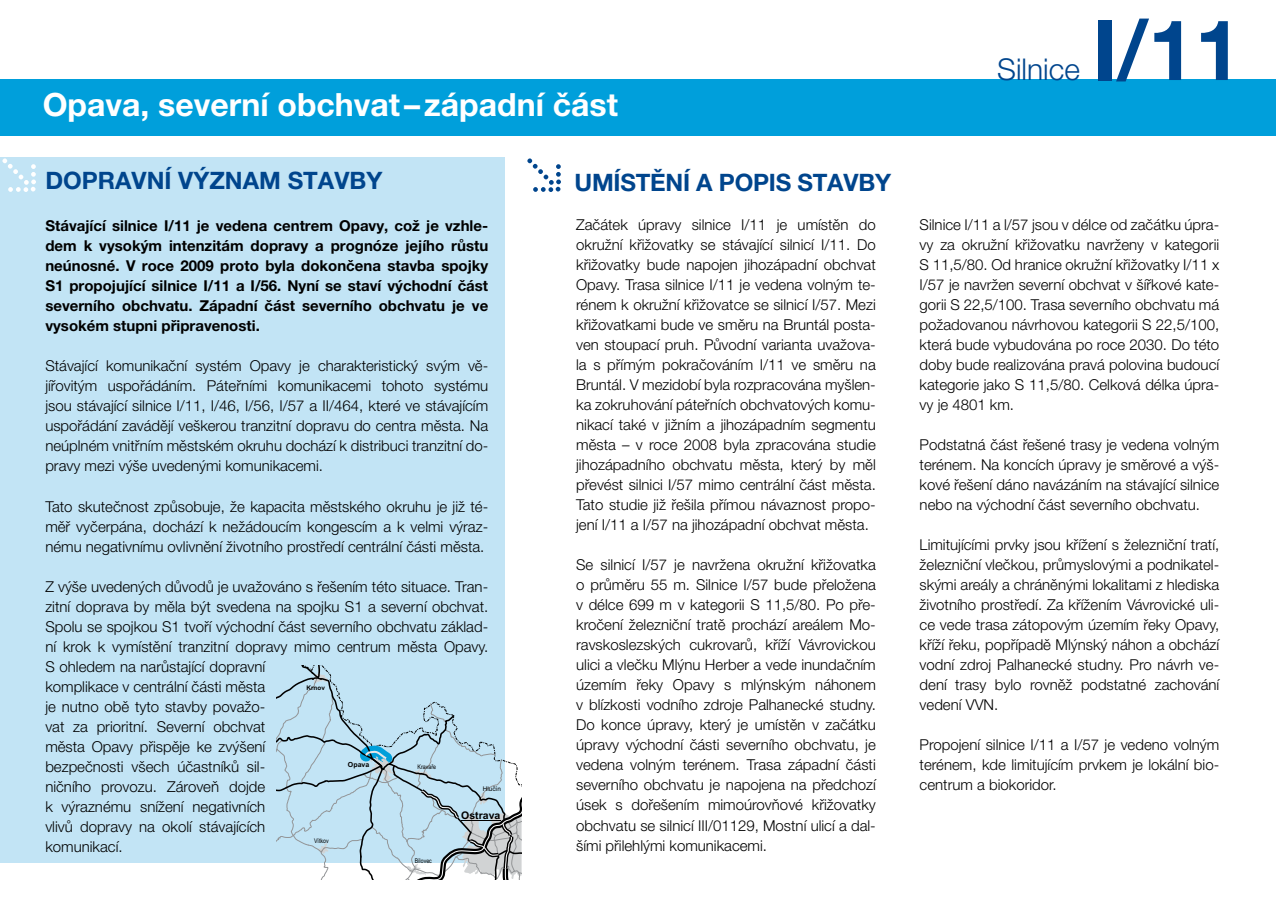
<style>
.page{position:relative;width:1276px;height:908px;background:#fff}
.page>*{position:absolute;margin:0;border:0;box-sizing:border-box;transform-origin:0 0}
.t1{font:700 84px "Helvetica Neue LT Pro";color:#00458d}
.t2{font:700 32px "Helvetica Neue LT Pro";color:#fff}
.t3{font:300 30px "Helvetica Neue LT Pro";color:#00458d}
.t4{font:700 24px "Helvetica Neue LT Pro";color:#00458d}
.t5{font:300 15px/20px "Helvetica Neue LT Pro";color:#000;text-align:justify}
.t6{font:700 15px/20px "Helvetica Neue LT Pro";color:#000;text-align:justify}
.t7{font:700 10.4px "Arial";color:#000}
.t8{font:700 7px "Arial";color:#000}
.t9{font:6.4px "Arial Narrow";color:#000}
.t10{font:6.4px "Arial";color:#000}
.t11{font:700 6.4px "Arial";color:#000}
</style>
<div class="page">
<div style="left:0;top:79px;width:1276px;height:57px;background:#009fdb"></div>
<div style="left:0;top:157px;width:504px;height:705px;background:#c2e4f5"></div>
<svg style="left:527px;top:158px;width:34px;height:34px"></svg>
<svg style="left:2px;top:158px;width:34px;height:34px"></svg>
<svg style="left:277px;top:665px;width:245px;height:214px"></svg>
<h2 class="t2" style="left:43px;top:85px;width:577px">Opava, severní obchvat–západní část</h2>
<h3 class="t4" style="left:45px;top:166px;width:338px">DOPRAVNÍ VÝZNAM STAVBY</h3>
<p class="t6" style="left:45px;top:215px;width:444px">Stávající silnice I/11 je vedena centrem Opavy, což je vzhle&shy;dem k vysokým intenzitám dopravy a prognóze jejího růstu neúnosné. V roce 2009 proto byla dokončena stavba spojky S1 propojující silnice I/11 a I/56. Nyní se staví východní část severního obchvatu. Západní část severního obchvatu je ve vysokém stupni připravenosti.</p>
<p class="t5" style="left:45px;top:355px;width:444px">Stávající komunikační systém Opavy je charakteristický svým vě&shy;jířovitým uspořádáním. Páteřními komunikacemi tohoto systému jsou stávající silnice I/11, I/46, I/56, I/57 a II/464, které ve stávajícím uspořádání zavádějí veškerou tranzitní dopravu do centra města. Na neúplném vnitřním městském okruhu dochází k distribuci tranzitní do&shy;pravy mezi výše uvedenými komunikacemi.</p>
<p class="t5" style="left:45px;top:495px;width:444px">Tato skutečnost způsobuje, že kapacita městského okruhu je již té&shy;měř vyčerpána, dochází k nežádoucím kongescím a k velmi výraz&shy;nému negativnímu ovlivnění životního prostředí centrální části města.</p>
<p class="t5" style="left:45px;top:575px;width:444px;text-align:left">Z výše uvedených důvodů je uvažováno s řešením této situace. Tran&shy;zitní doprava by měla být svedena na spojku S1 a severní obchvat.<br>Spolu se spojkou S1 tvoří východní část severního obchvatu základ&shy;ní krok k vymístění tranzitní dopravy mimo centrum města Opavy.<br>S ohledem na narůstající dopravní<br>komplikace v centrální části města<br>je nutno obě tyto stavby považo-<br>vat za prioritní. Severní obchvat<br>města Opavy přispěje ke zvýšení<br>bezpečnosti všech účastníků sil-<br>ničního provozu. Zároveň dojde<br>k výraznému snížení negativních<br>vlivů dopravy na okolí stávajících<br>komunikací.</p>
<p class="t11" style="left:306px;top:683px;width:20px">Krnov</p>
<p class="t8" style="left:348px;top:759px;width:23px">Opava</p>
<p class="t9" style="left:417px;top:761px;width:20px">Kravaře</p>
<p class="t10" style="left:483px;top:784px;width:20px">Hlučín</p>
<p class="t7" style="left:461px;top:807px;width:41px">Ostrava</p>
<p class="t9" style="left:314px;top:835px;width:16px">Vítkov</p>
<p class="t9" style="left:415px;top:856px;width:19px">Bílovec</p>
<h3 class="t4" style="left:574px;top:167px;width:318px">UMÍSTĚNÍ A POPIS STAVBY</h3>
<p class="t5" style="left:576px;top:214px;width:301px">Začátek úpravy silnice I/11 je umístěn do okružní křižovatky se stávající silnicí I/11. Do křižovatky bude napojen jihozápadní obchvat Opavy. Trasa silnice I/11 je vedena volným te&shy;rénem k okružní křižovatce se silnicí I/57. Mezi křižovatkami bude ve směru na Bruntál posta&shy;ven stoupací pruh. Původní varianta uvažova&shy;la s přímým pokračováním I/11 ve směru na Bruntál. V mezidobí byla rozpracována myšlen&shy;ka zokruhování páteřních obchvatových komu&shy;nikací také v jižním a jihozápadním segmentu města – v roce 2008 byla zpracována studie jihozápadního obchvatu města, který by měl převést silnici I/57 mimo centrální část města.<br>Tato studie již řešila přímou návaznost propo&shy;jení I/11 a I/57 na jihozápadní obchvat města.</p>
<p class="t5" style="left:576px;top:554px;width:301px">Se silnicí I/57 je navržena okružní křižovatka o průměru 55 m. Silnice I/57 bude přeložena v délce 699 m v kategorii S 11,5/80. Po pře&shy;kročení železniční tratě prochází areálem Mo&shy;ravskoslezských cukrovarů, kříží Vávrovickou ulici a vlečku Mlýnu Herber a vede inundačním územím řeky Opavy s mlýnským náhonem v blízkosti vodního zdroje Palhanecké studny.<br>Do konce úpravy, který je umístěn v začátku úpravy východní části severního obchvatu, je vedena volným terénem. Trasa západní části severního obchvatu je napojena na předchozí úsek s dořešením mimoúrovňové křižovatky obchvatu se silnicí III/01129, Mostní ulicí a dal&shy;šími přilehlými komunikacemi.</p>
<h3 class="t3" style="left:997px;top:51px;width:84px">Silnice</h3>
<h1 class="t1" style="left:1092px;top:-2px;width:151px">I/11</h1>
<p class="t5" style="left:919px;top:214px;width:301px">Silnice I/11 a l/57 jsou v délce od začátku úpra&shy;vy za okružní křižovatku navrženy v kategorii S 11,5/80. Od hranice okružní křižovatky I/11 x I/57 je navržen severní obchvat v šířkové kate&shy;gorii S 22,5/100. Trasa severního obchvatu má požadovanou návrhovou kategorii S 22,5/100, která bude vybudována po roce 2030. Do této doby bude realizována pravá polovina budoucí kategorie jako S 11,5/80. Celková délka úpra&shy;vy je 4801 km.</p>
<p class="t5" style="left:919px;top:434px;width:301px">Podstatná část řešené trasy je vedena volným terénem. Na koncích úpravy je směrové a výš&shy;kové řešení dáno navázáním na stávající silnice nebo na východní část severního obchvatu.</p>
<p class="t5" style="left:919px;top:534px;width:301px">Limitujícími prvky jsou křížení s železniční tratí, železniční vlečkou, průmyslovými a podnikatel&shy;skými areály a chráněnými lokalitami z hlediska životního prostředí. Za křížením Vávrovické uli&shy;ce vede trasa zátopovým územím řeky Opavy, kříží řeku, popřípadě Mlýnský náhon a obchází vodní zdroj Palhanecké studny. Pro návrh ve&shy;dení trasy bylo rovněž podstatné zachování vedení VVN.</p>
<p class="t5" style="left:919px;top:734px;width:301px">Propojení silnice I/11 a I/57 je vedeno volným terénem, kde limitujícím prvkem je lokální bio&shy;centrum a biokoridor.</p>
</div>
